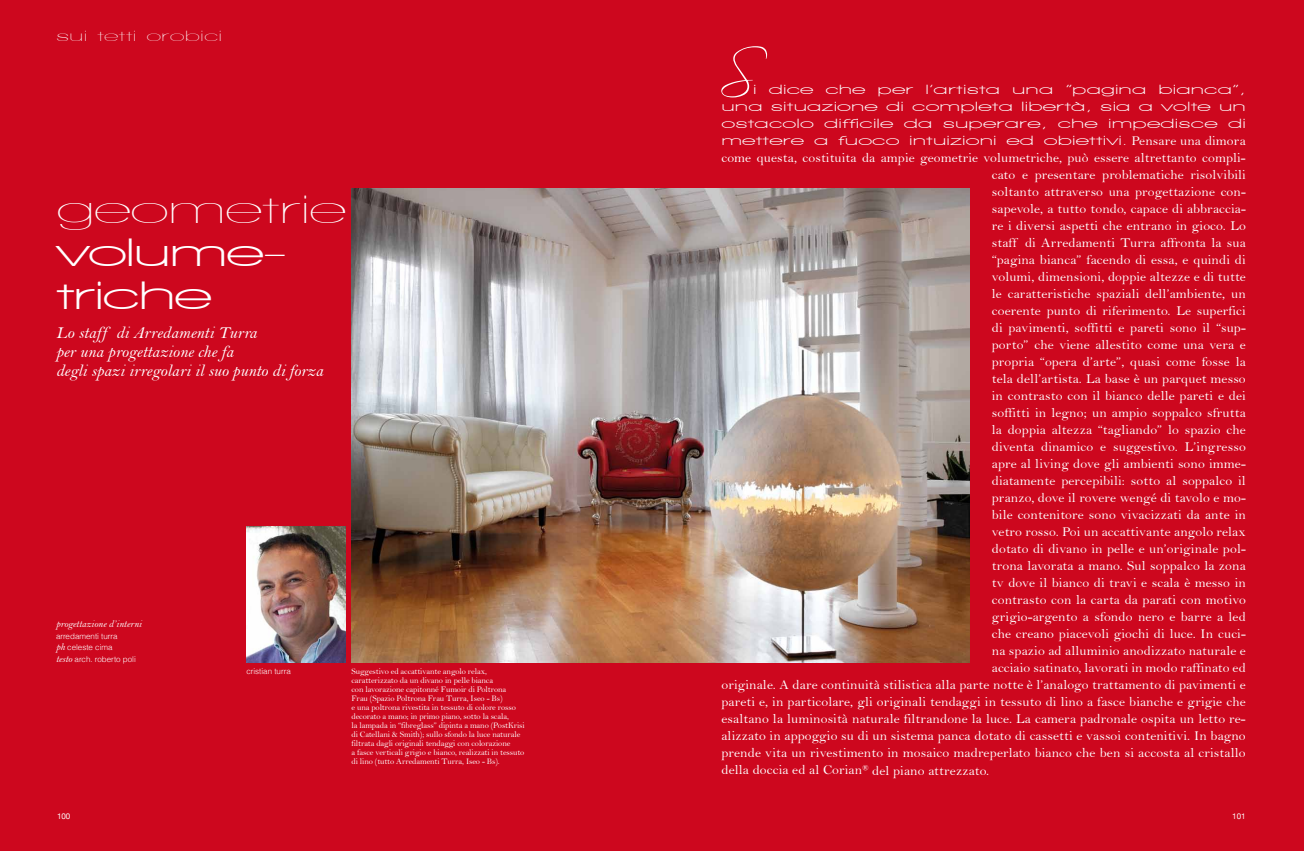
<style>
.page{position:relative;width:1304px;height:851px;background:#fff}
.page>*{position:absolute;margin:0;border:0;box-sizing:border-box;transform-origin:0 0}
.t1{font:60px "Scriptina";color:#fff;scale:.9 1}
.t2{font:700 40px/43px "Walkway Ultra Expand";letter-spacing:-.04em;color:#fff}
.t3{font:40px "Walkway Ultra Expand";letter-spacing:-.03em;color:#fff}
.t4{font:17px/19px "Bell MT Italic";color:#fff}
.t5{font:15px "Walkway Ultra Expand";color:#fff}
.t6{font:13.5px "Bell";letter-spacing:.01em;color:#fff}
.t7{font:700 13.5px/17px "Walkway Ultra Expand";letter-spacing:.01em;color:#fff;text-align:justify}
.t8{font:10px "Bell MT Italic";color:#fff}
.t9{font:8.5px/9px "Bell";letter-spacing:-.01em;color:#fff}
.t10{font:300 8px/11.5px "Helvetica";color:#fff}
.t11{font:8px "Helvetica Neue";color:#fff}
.s1{font-family:"Bell MT Italic";font-weight:400;font-size:10px}
.s2{font-family:"Bell";font-weight:400}
</style>
<div class="page">
<div style="left:0;top:0;width:1304px;height:850px;background:#cd071e"></div>
<img style="left:351px;top:188px;width:618px;height:474px">
<img style="left:246px;top:526px;width:100px;height:136px">
<p class="t5" style="left:56px;top:28px;width:168px">sui tetti orobici</p>
<h2 class="t3" style="left:56px;top:188px;width:292px">geometrie</h2>
<h2 class="t2" style="left:56px;top:231px;width:233px">volume&shy;triche</h2>
<p class="t4" style="left:56px;top:322px;width:269px">Lo staff di Arredamenti Turra<br>per una progettazione che fa<br>degli spazi irregolari il suo punto di forza</p>
<p class="t8" style="left:56px;top:618px;width:87px">progettazione d’interni</p>
<p class="t10" style="left:56px;top:630px;width:81px">arredamenti turra<br><span class="s1">ph</span> celeste cima<br><span class="s1">testo</span> arch. roberto poli</p>
<p class="t10" style="left:246px;top:665px;width:46px">cristian turra</p>
<p class="t9" style="left:351px;top:666px;width:175px">Suggestivo ed accattivante angolo relax, caratterizzato da un divano in pelle bianca<br>con lavorazione capitonné Fumoir di Poltrona Frau (Spazio Poltrona Frau Turra, Iseo - Bs)<br>e una poltrona rivestita in tessuto di colore rosso decorato a mano; in primo piano, sotto la scala,<br>la lampada in “fibreglass” dipinta a mano (PostKrisi di Catellani &amp; Smith); sullo sfondo la luce naturale filtrata dagli originali tendaggi con colorazione<br>a fasce verticali grigio e bianco, realizzati in tessuto di lino (tutto Arredamenti Turra, Iseo - Bs).</p>
<h1 class="t1" style="left:719px;top:41px;width:39px">S</h1>
<p class="t7" style="left:721px;top:81px;width:526px;text-indent:32px">i dice che per l’artista una “pagina bianca”, una situazione di completa libertà, sia a volte un ostacolo difficile da superare, che impedisce di mettere a fuoco intuizioni ed obiettivi. <span class="s2">Pensare una dimora</span></p>
<p class="t6" style="left:721px;top:150px;width:526px">come questa, costituita da ampie geometrie volumetriche, può essere altrettanto compli-</p>
<p class="t6" style="left:992px;top:167px;width:255px">cato e presentare problematiche risolvibili</p>
<p class="t6" style="left:992px;top:184px;width:256px">soltanto attraverso una progettazione con-</p>
<p class="t6" style="left:992px;top:201px;width:256px">sapevole, a tutto tondo, capace di abbraccia-</p>
<p class="t6" style="left:992px;top:218px;width:256px">re i diversi aspetti che entrano in gioco. Lo</p>
<p class="t6" style="left:992px;top:235px;width:255px">staff di Arredamenti Turra affronta la sua</p>
<p class="t6" style="left:992px;top:252px;width:255px">“pagina bianca” facendo di essa, e quindi di</p>
<p class="t6" style="left:992px;top:269px;width:256px">volumi, dimensioni, doppie altezze e di tutte</p>
<p class="t6" style="left:992px;top:286px;width:255px">le caratteristiche spaziali dell’ambiente, un</p>
<p class="t6" style="left:992px;top:303px;width:255px">coerente punto di riferimento. Le superfici</p>
<p class="t6" style="left:992px;top:320px;width:256px">di pavimenti, soffitti e pareti sono il “sup-</p>
<p class="t6" style="left:992px;top:337px;width:256px">porto” che viene allestito come una vera e</p>
<p class="t6" style="left:992px;top:354px;width:255px">propria “opera d’arte”, quasi come fosse la</p>
<p class="t6" style="left:992px;top:371px;width:255px">tela dell’artista. La base è un parquet messo</p>
<p class="t6" style="left:992px;top:388px;width:255px">in contrasto con il bianco delle pareti e dei</p>
<p class="t6" style="left:992px;top:405px;width:255px">soffitti in legno; un ampio soppalco sfrutta</p>
<p class="t6" style="left:992px;top:422px;width:255px">la doppia altezza “tagliando” lo spazio che</p>
<p class="t6" style="left:992px;top:439px;width:255px">diventa dinamico e suggestivo. L’ingresso</p>
<p class="t6" style="left:992px;top:456px;width:255px">apre al living dove gli ambienti sono imme-</p>
<p class="t6" style="left:992px;top:473px;width:255px">diatamente percepibili: sotto al soppalco il</p>
<p class="t6" style="left:992px;top:490px;width:255px">pranzo, dove il rovere wengé di tavolo e mo-</p>
<p class="t6" style="left:992px;top:507px;width:255px">bile contenitore sono vivacizzati da ante in</p>
<p class="t6" style="left:992px;top:524px;width:256px">vetro rosso. Poi un accattivante angolo relax</p>
<p class="t6" style="left:992px;top:541px;width:255px">dotato di divano in pelle e un’originale pol-</p>
<p class="t6" style="left:992px;top:558px;width:255px">trona lavorata a mano. Sul soppalco la zona</p>
<p class="t6" style="left:992px;top:575px;width:255px">tv dove il bianco di travi e scala è messo in</p>
<p class="t6" style="left:992px;top:592px;width:255px">contrasto con la carta da parati con motivo</p>
<p class="t6" style="left:992px;top:609px;width:255px">grigio-argento a sfondo nero e barre a led</p>
<p class="t6" style="left:992px;top:626px;width:255px">che creano piacevoli giochi di luce. In cuci-</p>
<p class="t6" style="left:992px;top:643px;width:256px">na spazio ad alluminio anodizzato naturale e</p>
<p class="t6" style="left:992px;top:660px;width:255px">acciaio satinato, lavorati in modo raffinato ed</p>
<p class="t6" style="left:721px;top:677px;width:526px">originale. A dare continuità stilistica alla parte notte è l’analogo trattamento di pavimenti e</p>
<p class="t6" style="left:721px;top:694px;width:526px">pareti e, in particolare, gli originali tendaggi in tessuto di lino a fasce bianche e grigie che</p>
<p class="t6" style="left:721px;top:711px;width:526px">esaltano la luminosità naturale filtrandone la luce. La camera padronale ospita un letto re-</p>
<p class="t6" style="left:721px;top:728px;width:526px">alizzato in appoggio su di un sistema panca dotato di cassetti e vassoi contenitivi. In bagno</p>
<p class="t6" style="left:721px;top:745px;width:526px">prende vita un rivestimento in mosaico madreperlato bianco che ben si accosta al cristallo</p>
<p class="t6" style="left:721px;top:762px;width:269px">della doccia ed al Corian<sup>®</sup> del piano attrezzato.</p>
<p class="t11" style="left:57px;top:811px;width:15px">100</p>
<p class="t11" style="left:1232px;top:811px;width:15px">101</p>
</div>
